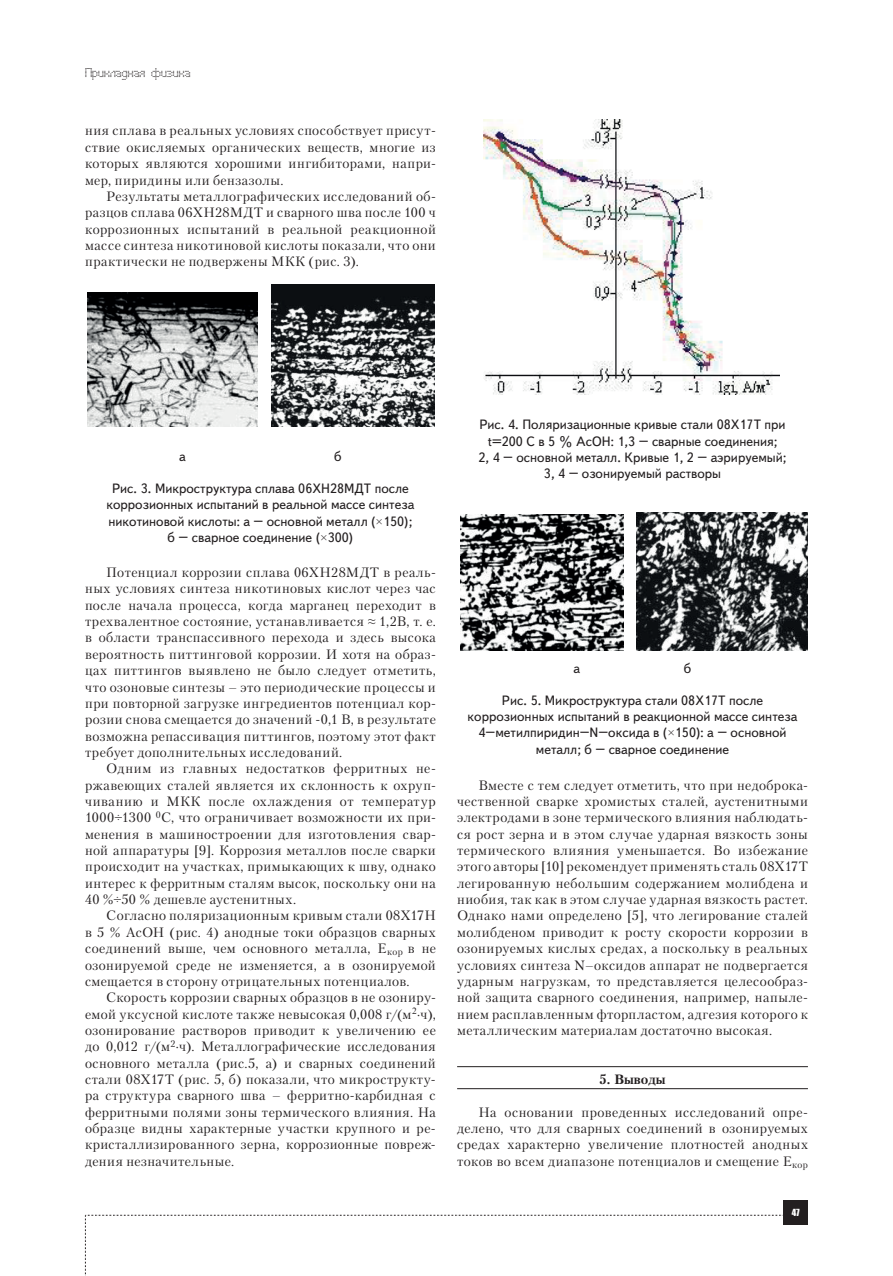
<style>
.page{position:relative;width:893px;height:1276px;background:#fff}
.page>*{position:absolute;margin:0;border:0;box-sizing:border-box;transform-origin:0 0}
.t1{font:13.5px/16.4px "Petersburg C";letter-spacing:.035em;color:#231f20;text-align:justify}
.t2{font:13.5px/16.2px "Text Book C";color:#231f20;text-align:center}
.t3{font:700 13.5px "Petersburg C";color:#231f20}
.t4{font:12px "Perfo";letter-spacing:.015em;color:#231f20}
.t5{font:9px "Impact";color:#fff}
.s1{font-family:"Times New Roman"}
.s2{font-style:italic}
</style>
<div class="page">
<svg style="left:85px;top:1215px;width:699px;height:61px"></svg>
<div style="left:784px;top:1200px;width:24px;height:25px;background:#231f20"></div>
<hr style="left:457px;top:1066px;width:351px;height:1px;background:#231f20">
<hr style="left:457px;top:1088px;width:351px;height:1px;background:#231f20">
<img style="left:88px;top:293px;width:169px;height:133px">
<img style="left:272px;top:284px;width:163px;height:142px">
<img style="left:483px;top:120px;width:296px;height:274px">
<img style="left:460px;top:515px;width:164px;height:136px">
<img style="left:636px;top:512px;width:172px;height:139px">
<p class="t4" style="left:85px;top:66px;width:107px">Прикладная физика</p>
<p class="t1" style="left:85px;top:122px;width:352px">ния сплава в реальных условиях способствует присут&shy;ствие окисляемых органических веществ, многие из которых являются хорошими ингибиторами, напри&shy;мер, пиридины или бензазолы.</p>
<p class="t1" style="left:85px;top:188px;width:352px;text-indent:21px">Результаты металлографических исследований об&shy;разцов сплава 06ХН28МДТ и сварного шва после 100 ч коррозионных испытаний в реальной реакционной массе синтеза никотиновой кислоты показали, что они практически не подвержены МКК (рис. 3).</p>
<p class="t2" style="left:179px;top:448px;width:8px">а</p>
<p class="t2" style="left:334px;top:448px;width:9px">б</p>
<p class="t2" style="left:106px;top:480px;width:309px">Рис. 3. Микроструктура сплава 06ХН28МДТ после коррозионных испытаний в реальной массе синтеза никотиновой кислоты: а – основной металл (<span class="s1">×</span>150); б – сварное соединение (<span class="s1">×</span>300)</p>
<p class="t1" style="left:85px;top:564px;width:352px;text-indent:21px">Потенциал коррозии сплава 06ХН28МДТ в реаль&shy;ных условиях синтеза никотиновых кислот через час после начала процесса, когда марганец переходит в трехвалентное состояние, устанавливается <span class="s1">≈</span> 1,2В, т. е. в области транспассивного перехода и здесь высока вероятность питтинговой коррозии. И хотя на образ&shy;цах питтингов выявлено не было следует отметить, что озоновые синтезы – это периодические процессы и при повторной загрузке ингредиентов потенциал кор&shy;розии снова смещается до значений -0,1 В, в результате возможна репассивация питтингов, поэтому этот факт требует дополнительных исследований.</p>
<p class="t1" style="left:85px;top:760px;width:352px;text-indent:21px">Одним из главных недостатков ферритных не&shy;ржавеющих сталей является их склонность к охруп&shy;чиванию и МКК после охлаждения от температур 1000<span class="s1">÷</span>1300 <sup>0</sup>С, что ограничивает возможности их при&shy;менения в машиностроении для изготовления свар&shy;ной аппаратуры [9]. Коррозия металлов после сварки происходит на участках, примыкающих к шву, однако интерес к ферритным сталям высок, поскольку они на 40 %<span class="s1">÷</span>50 % дешевле аустенитных.</p>
<p class="t1" style="left:85px;top:907px;width:352px;text-indent:21px">Согласно поляризационным кривым стали 08Х17Н в 5 % АсОН (рис. 4) анодные токи образцов сварных соединений выше, чем основного металла, Е<sub>кор</sub> в не озонируемой среде не изменяется, а в озонируемой смещается в сторону отрицательных потенциалов.</p>
<p class="t1" style="left:85px;top:989px;width:352px;text-indent:21px">Скорость коррозии сварных образцов в не озониру&shy;емой уксусной кислоте также невысокая 0,008 г/(м<sup>2</sup> ч), озонирование растворов приводит к увеличению ее до 0,012 г/(м<sup>2</sup> ч)<span class="s2">.</span> Металлографические исследования основного металла (рис.5, а) и сварных соединений стали 08Х17Т (рис. 5, б) показали, что микрострукту&shy;ра структура сварного шва – ферритно-карбидная с ферритными полями зоны термического влияния. На образце видны характерные участки крупного и ре&shy;кристаллизированного зерна, коррозионные повреж&shy;дения незначительные.</p>
<p class="t2" style="left:479px;top:417px;width:309px">Рис. 4. Поляризационные кривые стали 08Х17Т при t=200 C в 5 % АсОН: 1,3 – сварные соединения;<br>2, 4 – основной металл. Кривые 1, 2 – аэрируемый; 3, 4 – озонируемый растворы</p>
<p class="t2" style="left:574px;top:660px;width:8px">а</p>
<p class="t2" style="left:684px;top:660px;width:9px">б</p>
<p class="t2" style="left:468px;top:692px;width:331px">Рис. 5. Микроструктура стали 08Х17Т после коррозионных испытаний в реакционной массе синтеза 4–метилпиридин–N–оксида в (<span class="s1">×</span>150): а – основной металл; б – сварное соединение</p>
<p class="t1" style="left:457px;top:776px;width:352px;text-indent:21px">Вместе с тем следует отметить, что при недоброка&shy;чественной сварке хромистых сталей, аустенитными электродами в зоне термического влияния наблюдать&shy;ся рост зерна и в этом случае ударная вязкость зоны термического влияния уменьшается. Во избежание этого авторы [10] рекомендует применять сталь 08Х17Т легированную небольшим содержанием молибдена и ниобия, так как в этом случае ударная вязкость растет.<br>Однако нами определено [5], что легирование сталей молибденом приводит к росту скорости коррозии в озонируемых кислых средах, а поскольку в реальных условиях синтеза N–оксидов аппарат не подвергается ударным нагрузкам, то представляется целесообраз&shy;ной защита сварного соединения, например, напыле&shy;нием расплавленным фторпластом, адгезия которого к металлическим материалам достаточно высокая.</p>
<p class="t3" style="left:599px;top:1071px;width:68px">5. Выводы</p>
<p class="t1" style="left:457px;top:1103px;width:352px;text-indent:21px">На основании проведенных исследований опре&shy;делено, что для сварных соединений в озонируемых средах характерно увеличение плотностей анодных токов во всем диапазоне потенциалов и смещение Е<sub>кор</sub></p>
<p class="t5" style="left:792px;top:1207px;width:9px">47</p>
</div>
